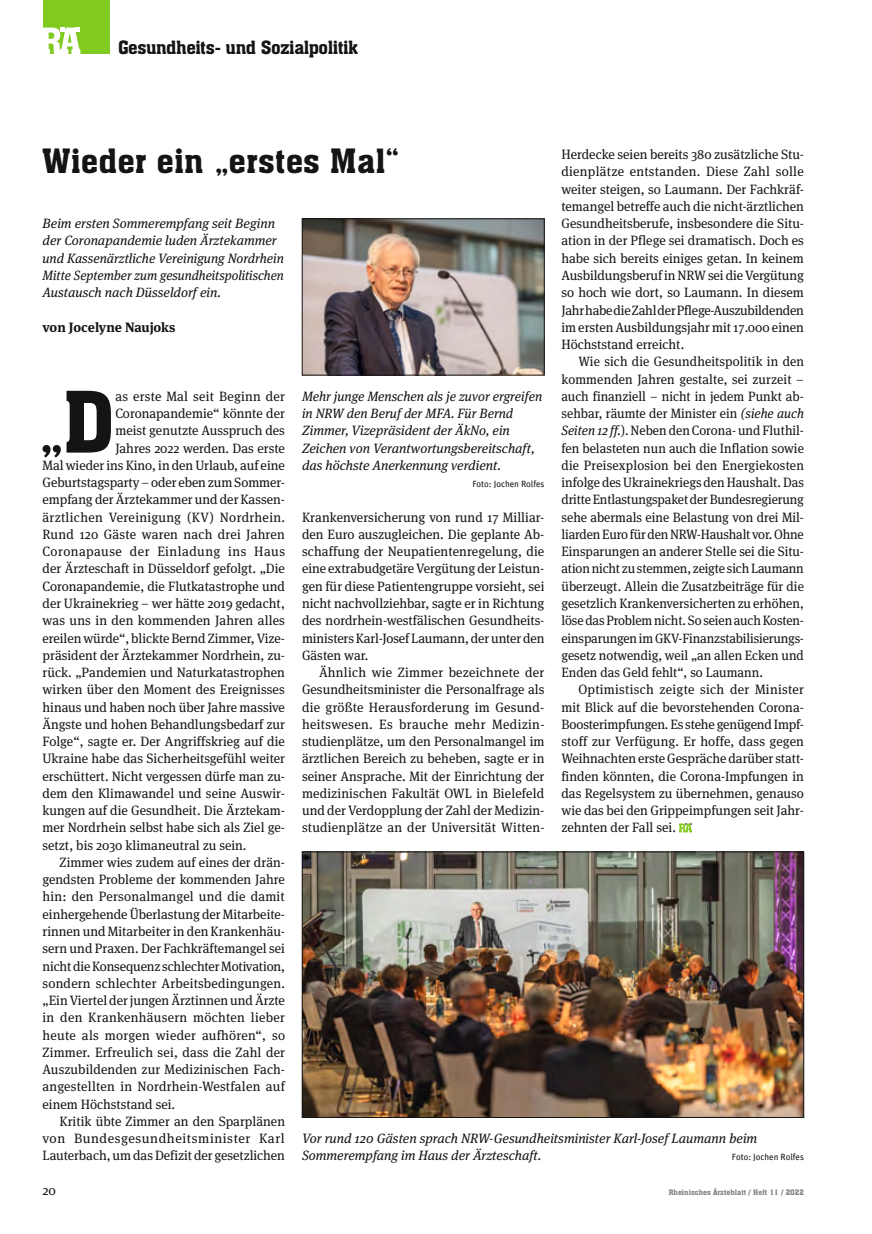
<style>
.page{position:relative;width:872px;height:1234px;background:#fff}
.page>*{position:absolute;margin:0;border:0;box-sizing:border-box;transform-origin:0 0}
.t1{font:55.5px "Aachen BT";color:#141415}
.t2{font:33px "Aachen BT";color:#141415}
.t3{font:18px "Aachen BT";letter-spacing:-.025em;color:#141415}
.t4{font:13.5px/17.2px "Meta Serif OT";color:#141415;text-align:justify}
.t5{font:13.5px/17.2px "Meta Serif OT";color:#141415;text-align:justify;scale:.96 1}
.t6{font:italic 13.5px/17.2px "Meta Serif OT";color:#141415}
.t7{font:13.5px "Meta Serif OT";letter-spacing:.02em;color:#141415}
.t8{font:13.5px "Meta Serif OT";letter-spacing:.025em;color:#141415}
.t9{font:13.5px "Meta Serif OT";letter-spacing:.04em;color:#141415}
.t10{font:13.5px "Meta Serif OT";letter-spacing:.035em;color:#141415}
.t11{font:700 13.5px "Meta Serif OT";color:#141415}
.t12{font:9px "Unit";color:#141415}
.t13{font:7.5px "Aachen BT";color:#818281}
.s1{font-style:italic}
.s2{font-size:83.1px}
</style>
<div class="page">
<div style="left:43px;top:0;width:66px;height:54px;background:#81ca1f"></div>
<svg style="left:43px;top:28px;width:37px;height:26px"></svg>
<svg style="left:679px;top:823px;width:13px;height:9px"></svg>
<img style="left:304px;top:853px;width:498px;height:262px">
<div style="left:302px;top:851px;width:502px;height:266px;border:1px solid #141415"></div>
<img style="left:304px;top:220px;width:238px;height:153px">
<div style="left:302px;top:218px;width:242px;height:157px;border:1px solid #141415"></div>
<h3 class="t3" style="left:118px;top:36px;width:241px">Gesundheits- und Sozialpolitik</h3>
<h2 class="t2" style="left:43px;top:141px;width:359px">Wieder ein „erstes Mal“</h2>
<p class="t4" style="left:561px;top:146px;width:244px">Herdecke seien bereits 380 zusätzliche Stu&shy;dienplätze entstanden. Diese Zahl solle weiter steigen, so Laumann. Der Fachkräf&shy;temangel betreffe auch die nicht-ärztlichen Gesundheitsberufe, insbesondere die Situ&shy;ation in der Pflege sei dramatisch. Doch es habe sich bereits einiges getan. In keinem Ausbildungsberuf in NRW sei die Vergütung so hoch wie dort, so Laumann. In diesem Jahr habe die Zahl der Pflege-Auszubildenden im ersten Ausbildungsjahr mit 17.000 einen Höchststand erreicht.</p>
<p class="t5" style="left:561px;top:353px;width:254px;text-indent:17px">Wie sich die Gesundheitspolitik in den kommenden Jahren gestalte, sei zurzeit – auch finanziell – nicht in jedem Punkt ab&shy;sehbar, räumte der Minister ein <span class="s1">(siehe auch Seiten 12 ff.</span>). Neben den Corona- und Fluthil&shy;fen belasteten nun auch die Inflation sowie die Preisexplosion bei den Energiekosten infolge des Ukrainekriegs den Haushalt. Das dritte Entlastungspaket der Bundesregierung sehe abermals eine Belastung von drei Mil&shy;liarden Euro für den NRW-Haushalt vor. Ohne Einsparungen an anderer Stelle sei die Situ&shy;ation nicht zu stemmen, zeigte sich Laumann überzeugt. Allein die Zusatzbeiträge für die gesetzlich Krankenversicherten zu erhöhen, löse das Problem nicht. So seien auch Kosten&shy;einsparungen im GKV-Finanzstabilisierungs&shy;gesetz notwendig, weil „an allen Ecken und Enden das Geld fehlt“, so Laumann.</p>
<p class="t4" style="left:561px;top:680px;width:244px;text-indent:17px">Optimistisch zeigte sich der Minister mit Blick auf die bevorstehenden Corona-Boosterimpfungen. Es stehe genügend Impf&shy;stoff zur Verfügung. Er hoffe, dass gegen Weihnachten erste Gespräche darüber statt&shy;finden könnten, die Corona-Impfungen in das Regelsystem zu übernehmen, genauso wie das bei den Grippeimpfungen seit Jahr&shy;zehnten der Fall sei.</p>
<p class="t6" style="left:43px;top:215px;width:243px">Beim ersten Sommerempfang seit Beginn der Coronapandemie luden Ärztekammer und Kassenärztliche Vereinigung Nordrhein Mitte September zum gesundheitspolitischen Austausch nach Düsseldorf ein.</p>
<p class="t11" style="left:43px;top:318px;width:134px">von Jocelyne Naujoks</p>
<h1 class="t1" style="left:38px;top:397px;width:79px">„<span class="s2">D</span></h1>
<p class="t4" style="left:115px;top:387px;width:171px">as erste Mal seit Beginn der</p>
<p class="t6" style="left:302px;top:387px;width:242px">Mehr junge Menschen als je zuvor ergreifen in NRW den Beruf der MFA. Für Bernd Zimmer, Vizepräsident der ÄkNo, ein Zeichen von Verantwortungsbereitschaft, das höchste Anerkennung verdient.</p>
<p class="t12" style="left:472px;top:478px;width:74px">Foto: Jochen Rolfes</p>
<p class="t4" style="left:115px;top:404px;width:171px">Coronapandemie“ könnte der</p>
<p class="t4" style="left:115px;top:422px;width:171px">meist genutzte Ausspruch des</p>
<p class="t4" style="left:115px;top:439px;width:171px">Jahres 2022 werden. Das erste</p>
<p class="t4" style="left:43px;top:456px;width:244px">Mal wieder ins Kino, in den Urlaub, auf eine</p>
<p class="t4" style="left:43px;top:473px;width:244px">Geburtstagsparty – oder eben zum Sommer-</p>
<p class="t4" style="left:43px;top:491px;width:242px">empfang der Ärztekammer und der Kassen-</p>
<p class="t8" style="left:43px;top:508px;width:244px">ärztlichen Vereinigung (KV) Nordrhein.</p>
<p class="t7" style="left:43px;top:525px;width:244px">Rund 120 Gäste waren nach drei Jahren</p>
<p class="t10" style="left:43px;top:543px;width:244px">Coronapause der Einladung ins Haus</p>
<p class="t4" style="left:43px;top:560px;width:244px">der Ärzteschaft in Düsseldorf gefolgt. „Die</p>
<p class="t4" style="left:43px;top:577px;width:244px">Coronapandemie, die Flutkatastrophe und</p>
<p class="t4" style="left:43px;top:594px;width:244px">der Ukrainekrieg – wer hätte 2019 gedacht,</p>
<p class="t4" style="left:43px;top:611px;width:244px">was uns in den kommenden Jahren alles</p>
<p class="t4" style="left:43px;top:629px;width:242px">ereilen würde“, blickte Bernd Zimmer, Vize-</p>
<p class="t4" style="left:43px;top:646px;width:244px">präsident der Ärztekammer Nordrhein, zu-</p>
<p class="t4" style="left:43px;top:663px;width:244px">rück. „Pandemien und Naturkatastrophen</p>
<p class="t4" style="left:43px;top:680px;width:244px">wirken über den Moment des Ereignisses</p>
<p class="t4" style="left:43px;top:698px;width:244px">hinaus und haben noch über Jahre massive</p>
<p class="t4" style="left:43px;top:715px;width:244px">Ängste und hohen Behandlungsbedarf zur</p>
<p class="t4" style="left:43px;top:732px;width:244px">Folge“, sagte er. Der Angriffskrieg auf die</p>
<p class="t4" style="left:43px;top:749px;width:244px">Ukraine habe das Sicherheitsgefühl weiter</p>
<p class="t4" style="left:43px;top:767px;width:244px">erschüttert. Nicht vergessen dürfe man zu-</p>
<p class="t4" style="left:43px;top:784px;width:244px">dem den Klimawandel und seine Auswir-</p>
<p class="t4" style="left:43px;top:801px;width:244px">kungen auf die Gesundheit. Die Ärztekam-</p>
<p class="t4" style="left:43px;top:818px;width:244px">mer Nordrhein selbst habe sich als Ziel ge-</p>
<p class="t4" style="left:43px;top:836px;width:205px">setzt, bis 2030 klimaneutral zu sein.</p>
<p class="t4" style="left:60px;top:853px;width:227px">Zimmer wies zudem auf eines der drän-</p>
<p class="t4" style="left:43px;top:870px;width:244px">gendsten Probleme der kommenden Jahre</p>
<p class="t4" style="left:43px;top:887px;width:244px">hin: den Personalmangel und die damit</p>
<p class="t4" style="left:43px;top:905px;width:244px">einhergehende Überlastung der Mitarbeite-</p>
<p class="t4" style="left:43px;top:922px;width:244px">rinnen und Mitarbeiter in den Krankenhäu-</p>
<p class="t4" style="left:43px;top:939px;width:244px">sern und Praxen. Der Fachkräftemangel sei</p>
<p class="t4" style="left:43px;top:956px;width:244px">nicht die Konsequenz schlechter Motivation,</p>
<p class="t4" style="left:43px;top:974px;width:244px">sondern schlechter Arbeitsbedingungen.</p>
<p class="t4" style="left:43px;top:991px;width:244px">„Ein Viertel der jungen Ärztinnen und Ärzte</p>
<p class="t7" style="left:43px;top:1008px;width:244px">in den Krankenhäusern möchten lieber</p>
<p class="t8" style="left:43px;top:1026px;width:244px">heute als morgen wieder aufhören“, so</p>
<p class="t4" style="left:43px;top:1043px;width:244px">Zimmer. Erfreulich sei, dass die Zahl der</p>
<p class="t4" style="left:43px;top:1060px;width:244px">Auszubildenden zur Medizinischen Fach-</p>
<p class="t7" style="left:43px;top:1077px;width:244px">angestellten in Nordrhein-Westfalen auf</p>
<p class="t4" style="left:43px;top:1094px;width:134px">einem Höchststand sei.</p>
<p class="t4" style="left:60px;top:1112px;width:227px">Kritik übte Zimmer an den Sparplänen</p>
<p class="t9" style="left:43px;top:1129px;width:244px">von Bundesgesundheitsminister Karl</p>
<p class="t4" style="left:43px;top:1146px;width:244px">Lauterbach, um das Defizit der gesetzlichen</p>
<p class="t4" style="left:302px;top:508px;width:244px">Krankenversicherung von rund 17 Milliar&shy;den Euro auszugleichen. Die geplante Ab&shy;schaffung der Neupatientenregelung, die eine extrabudgetäre Vergütung der Leistun&shy;gen für diese Patientengruppe vorsieht, sei nicht nachvollziehbar, sagte er in Richtung des nordrhein-westfälischen Gesundheits&shy;ministers Karl-Josef Laumann, der unter den Gästen war.</p>
<p class="t4" style="left:302px;top:663px;width:244px;text-indent:17px">Ähnlich wie Zimmer bezeichnete der Gesundheitsminister die Personalfrage als die größte Herausforderung im Gesund&shy;heitswesen. Es brauche mehr Medizin&shy;studienplätze, um den Personalmangel im ärztlichen Bereich zu beheben, sagte er in seiner Ansprache. Mit der Einrichtung der medizinischen Fakultät OWL in Bielefeld und der Verdopplung der Zahl der Medizin&shy;studienplätze an der Universität Witten-</p>
<p class="t6" style="left:302px;top:1129px;width:457px">Vor rund 120 Gästen sprach NRW-Gesundheitsminister Karl-Josef Laumann beim<br>Sommerempfang im Haus der Ärzteschaft.</p>
<p class="t12" style="left:732px;top:1151px;width:74px">Foto: Jochen Rolfes</p>
<p class="t4" style="left:43px;top:1181px;width:15px">20</p>
<p class="t13" style="left:668px;top:1187px;width:137px">Rheinisches Ärzteblatt / Heft 11 / 2022</p>
</div>
